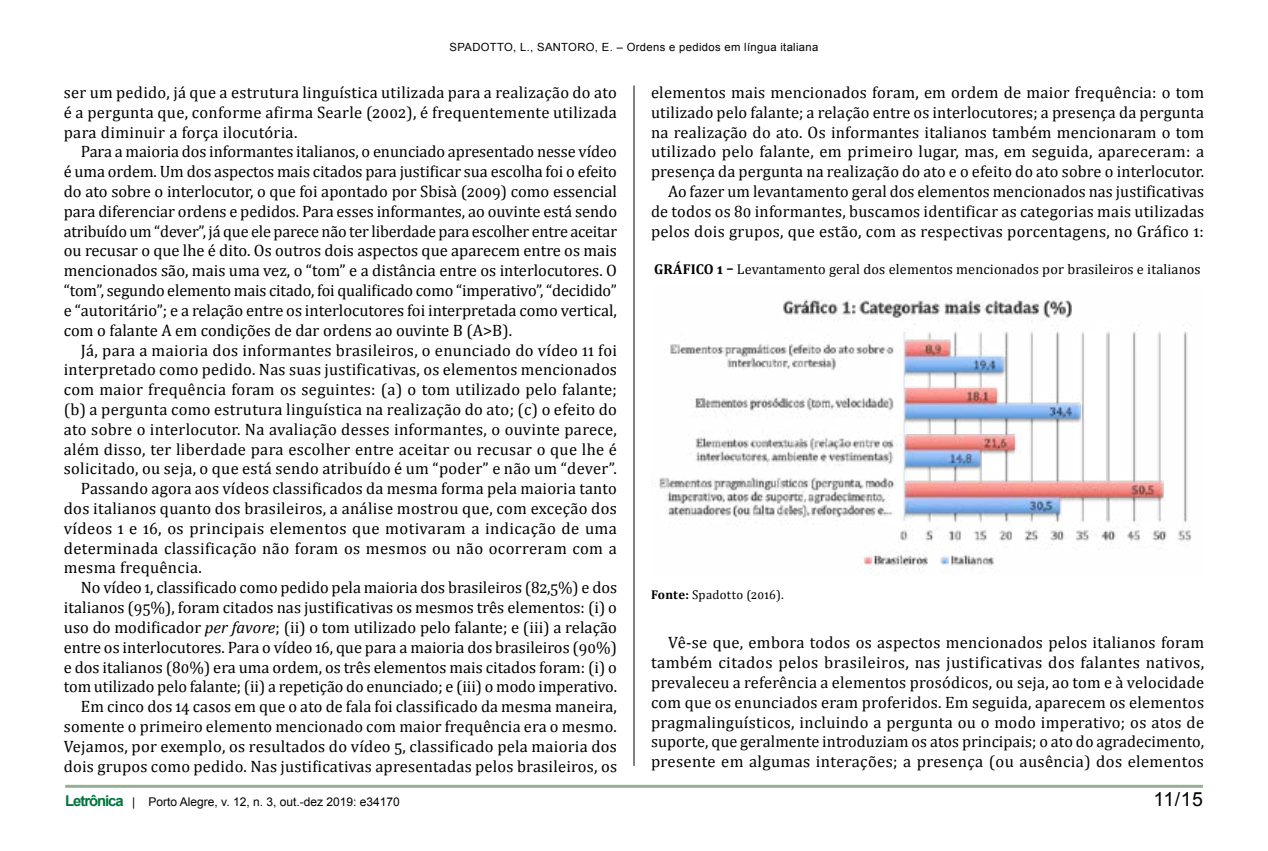
<style>
.page{position:relative;width:1268px;height:851px;background:#fff}
.page>*{position:absolute;margin:0;border:0;box-sizing:border-box;transform-origin:0 0}
.t1{font:19.5px "Arial";color:#000}
.t2{font:16.5px/19.8px "Cambria";letter-spacing:.015em;color:#000;text-align:justify}
.t3{font:16.5px "Cambria";letter-spacing:-.005em;color:#000}
.t4{font:14.25px "Cambria";letter-spacing:.01em;color:#000}
.t5{font:12.75px "Cambria";letter-spacing:.025em;color:#000}
.t6{font:12px "Arial";color:#000}
.t7{font:11.25px "Arial";letter-spacing:.03em;color:#000}
.s1{font-style:italic}
.s2{font-weight:700}
.s3{font-weight:700;font-size:14.85px;color:#00753e}
</style>
<div class="page">
<hr style="left:65px;top:784px;width:1137px;height:3px;background:#95b192">
<hr style="left:633px;top:85px;width:1px;height:680px;background:#000">
<img style="left:659px;top:298px;width:533px;height:273px">
<p class="t7" style="left:449px;top:39px;width:17px">Spado</p>
<p class="t7" style="left:490px;top:39px;width:88px">tto , L., Santoro</p>
<p class="t7" style="left:595px;top:39px;width:225px">, E. – Ordens e pedidos em língua italiana</p>
<p class="t2" style="left:64px;top:82px;width:554px">ser um pedido, já que a estrutura linguística utilizada para a realização do ato é a pergunta que, conforme afirma Searle (2002), é frequentemente utilizada para diminuir a força ilocutória.</p>
<p class="t2" style="left:64px;top:142px;width:554px;text-indent:17px">Para a maioria dos informantes italianos, o enunciado apresentado nesse vídeo é uma ordem. Um dos aspectos mais citados para justificar sua escolha foi o efeito do ato sobre o interlocutor, o que foi apontado por Sbisà (2009) como essencial para diferenciar ordens e pedidos. Para esses informantes, ao ouvinte está sendo atribuído um “dever”, já que ele parece não ter liberdade para escolher entre aceitar ou recusar o que lhe é dito. Os outros dois aspectos que aparecem entre os mais mencionados são, mais uma vez, o “tom” e a distância entre os interlocutores. O “tom”, segundo elemento mais citado, foi qualificado como “imperativo”, “decidido” e “autoritário”; e a relação entre os interlocutores foi interpretada como vertical, com o falante A em condições de dar ordens ao ouvinte B (A&gt;B).</p>
<p class="t2" style="left:81px;top:340px;width:537px">Já, para a maioria dos informantes brasileiros, o enunciado do vídeo 11 foi</p>
<p class="t2" style="left:64px;top:359px;width:554px">interpretado como pedido. Nas suas justificativas, os elementos mencionados</p>
<p class="t2" style="left:64px;top:379px;width:554px">com maior frequência foram os seguintes: (a) o tom utilizado pelo falante;</p>
<p class="t2" style="left:64px;top:399px;width:554px">(b) a pergunta como estrutura linguística na realização do ato; (c) o efeito do</p>
<p class="t2" style="left:64px;top:419px;width:554px">ato sobre o interlocutor. Na avaliação desses informantes, o ouvinte parece,</p>
<p class="t2" style="left:64px;top:439px;width:554px">além disso, ter liberdade para escolher entre aceitar ou recusar o que lhe é</p>
<p class="t2" style="left:64px;top:458px;width:554px">solicitado, ou seja, o que está sendo atribuído é um “poder” e não um “dever”.</p>
<p class="t2" style="left:81px;top:478px;width:537px">Passando agora aos vídeos classificados da mesma forma pela maioria tanto</p>
<p class="t2" style="left:64px;top:498px;width:554px">dos italianos quanto dos brasileiros, a análise mostrou que, com exceção dos</p>
<p class="t2" style="left:64px;top:518px;width:554px">vídeos 1 e 16, os principais elementos que motivaram a indicação de uma</p>
<p class="t2" style="left:64px;top:538px;width:554px">determinada classificação não foram os mesmos ou não ocorreram com a</p>
<p class="t2" style="left:64px;top:557px;width:139px">mesma frequência.</p>
<p class="t2" style="left:81px;top:577px;width:537px">No vídeo 1, classificado como pedido pela maioria dos brasileiros (82,5%) e dos</p>
<p class="t2" style="left:64px;top:597px;width:554px">italianos (95%), foram citados nas justificativas os mesmos três elementos: (i) o</p>
<p class="t2" style="left:64px;top:617px;width:554px">uso do modificador <span class="s1">per favore</span>; (ii) o tom utilizado pelo falante; e (iii) a relação</p>
<p class="t2" style="left:64px;top:637px;width:554px">entre os interlocutores. Para o vídeo 16, que para a maioria dos brasileiros (90%)</p>
<p class="t2" style="left:64px;top:656px;width:554px">e dos italianos (80%) era uma ordem, os três elementos mais citados foram: (i) o</p>
<p class="t3" style="left:64px;top:677px;width:554px">tom utilizado pelo falante; (ii) a repetição do enunciado; e (iii) o modo imperativo.</p>
<p class="t2" style="left:81px;top:696px;width:537px">Em cinco dos 14 casos em que o ato de fala foi classificado da mesma maneira,</p>
<p class="t2" style="left:64px;top:716px;width:554px">somente o primeiro elemento mencionado com maior frequência era o mesmo.</p>
<p class="t2" style="left:64px;top:736px;width:554px">Vejamos, por exemplo, os resultados do vídeo 5, classificado pela maioria dos</p>
<p class="t2" style="left:64px;top:755px;width:554px">dois grupos como pedido. Nas justificativas apresentadas pelos brasileiros, os</p>
<p class="t2" style="left:651px;top:82px;width:554px;text-align:right">elementos mais mencionados foram, em ordem de maior frequência: o tom utilizado pelo falante; a relação entre os interlocutores; a presença da pergunta na realização do ato. Os informantes italianos também mencionaram o tom utilizado pelo falante, em primeiro lugar, mas, em seguida, apareceram: a presença da pergunta na realização do ato e o efeito do ato sobre o interlocutor.<br>Ao fazer um levantamento geral dos elementos mencionados nas justificativas de todos os 80 informantes, buscamos identificar as categorias mais utilizadas pelos dois grupos, que estão, com as respectivas porcentagens, no Gráfico 1:</p>
<p class="t4" style="left:654px;top:260px;width:548px"><span class="s2">GRÁFICO 1 –</span> Levantamento geral dos elementos mencionados por brasileiros e italianos</p>
<p class="t5" style="left:651px;top:586px;width:134px"><span class="s2">Fonte:</span> Spadotto (2016).</p>
<p class="t2" style="left:651px;top:632px;width:554px;text-indent:17px">Vê-se que, embora todos os aspectos mencionados pelos italianos foram também citados pelos brasileiros, nas justificativas dos falantes nativos, prevaleceu a referência a elementos prosódicos, ou seja, ao tom e à velocidade com que os enunciados eram proferidos. Em seguida, aparecem os elementos pragmalinguísticos, incluindo a pergunta ou o modo imperativo; os atos de suporte, que geralmente introduziam os atos principais; o ato do agradecimento, presente em algumas interações; a presença (ou ausência) dos elementos</p>
<p class="t6" style="left:65px;top:793px;width:336px"><span class="s3">Letrônica</span> | Porto Alegre, v. 12, n. 3, out.-dez 2019: e34170</p>
<p class="t1" style="left:1153px;top:785px;width:51px">11/15</p>
</div>
